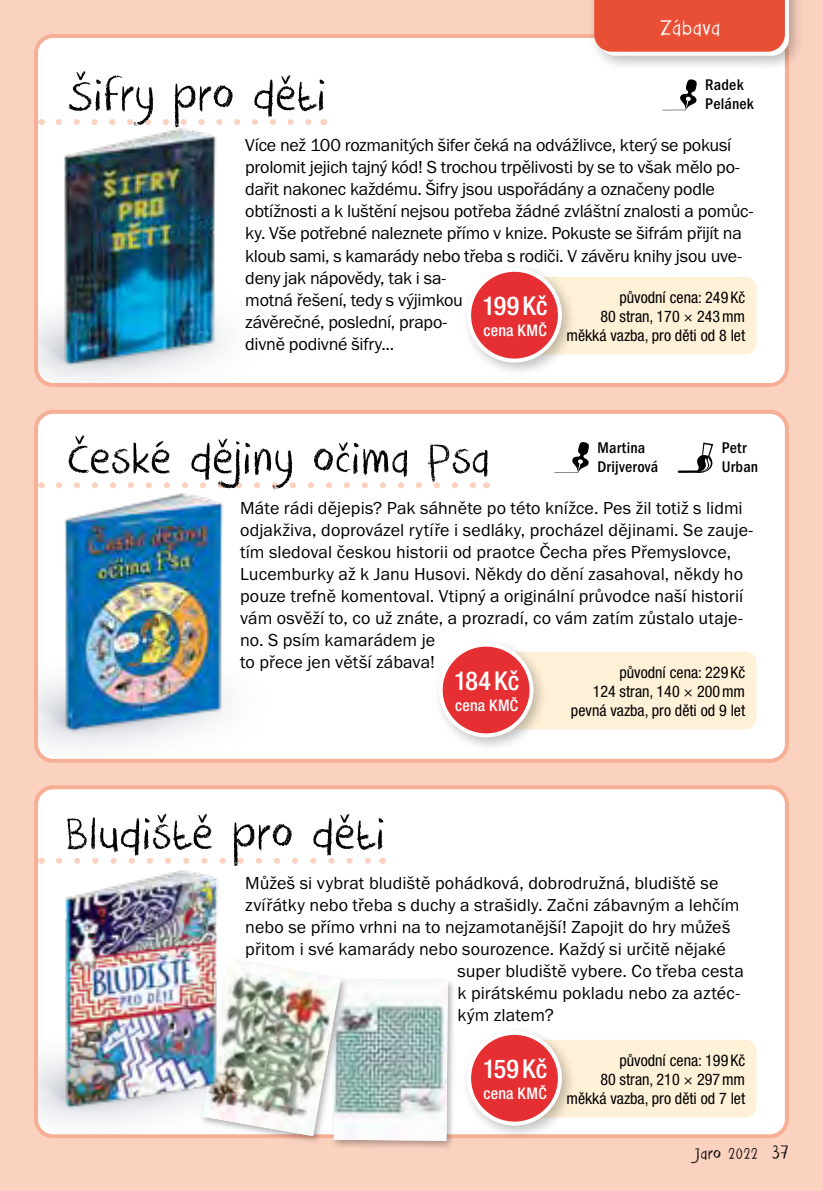
<style>
.page{position:relative;width:823px;height:1191px;background:#fff}
.page>*{position:absolute;margin:0;border:0;box-sizing:border-box;transform-origin:0 0}
.t1{font:50px "Crayon Crumble";letter-spacing:.01em;color:#000}
.t2{font:500 condensed 26px "Helvetica Neue CE";letter-spacing:.005em;color:#fff}
.t3{font:24px "Crayon Crumble";letter-spacing:.04em;color:#fff}
.t4{font:18px/22px "Franklin Gothic ITCTOT";color:#000}
.t5{font:18px "Crayon Crumble";letter-spacing:.02em;color:#000}
.t6{font:16px/19.2px "Helvetica Neue Cond CE";color:#000;text-align:right}
.t7{font:16px/19.2px "Franklin Got Itc TOT Med Con";letter-spacing:.015em;color:#000}
.t8{font:500 condensed 16px "Helvetica Neue CE";letter-spacing:.015em;color:#fff}
.s1{font-size:22px}
</style>
<div class="page">
<div style="left:0;top:0;width:822px;height:1191px;background:#fbd1c0"></div>
<div style="left:36px;top:412px;width:750px;height:349px;background:#fff;border-radius:17px"></div>
<div style="left:34px;top:410px;width:754px;height:353px;border:4px solid #f6af95;border-radius:17px"></div>
<div style="left:36px;top:787px;width:750px;height:349px;background:#fff;border-radius:17px"></div>
<div style="left:34px;top:785px;width:754px;height:353px;border:4px solid #f6af95;border-radius:17px"></div>
<div style="left:36px;top:36px;width:750px;height:349px;background:#fff;border-radius:17px"></div>
<div style="left:34px;top:34px;width:754px;height:353px;border:4px solid #f6af95;border-radius:17px"></div>
<div style="left:587px;top:0;width:216px;height:71px;background:#000;opacity:.25"></div>
<svg style="left:594px;top:0;width:194px;height:56px;background:#ea6048"></svg>
<svg style="left:59px;top:119px;width:253px;height:6px"></svg>
<svg style="left:59px;top:482px;width:417px;height:6px"></svg>
<svg style="left:59px;top:857px;width:312px;height:6px"></svg>
<svg style="left:662px;top:79px;width:34px;height:31px"></svg>
<svg style="left:554px;top:442px;width:34px;height:31px"></svg>
<svg style="left:677px;top:442px;width:35px;height:31px"></svg>
<img style="left:38px;top:1013px;width:161px;height:121px">
<img style="left:38px;top:275px;width:244px;height:108px">
<img style="left:59px;top:487px;width:169px;height:249px">
<img style="left:58px;top:121px;width:164px;height:249px">
<div style="left:506px;top:651px;width:250px;height:78px;background:#fff1d7;border-radius:11px"></div>
<div style="left:432px;top:636px;width:116px;height:116px;background:#000;opacity:.25"></div>
<div style="left:440px;top:644px;width:91px;height:91px;background:#e62f32;border-radius:50%"></div>
<div style="left:438px;top:642px;width:95px;height:95px;border:4px solid #fff;border-radius:50%"></div>
<div style="left:506px;top:1039px;width:250px;height:78px;background:#fff1d7;border-radius:11px"></div>
<div style="left:460px;top:1024px;width:116px;height:116px;background:#000;opacity:.25"></div>
<div style="left:469px;top:1032px;width:90px;height:91px;background:#e62f32;border-radius:50%"></div>
<div style="left:467px;top:1030px;width:94px;height:95px;border:4px solid #fff;border-radius:50%"></div>
<div style="left:506px;top:277px;width:250px;height:77px;background:#fff1d7;border-radius:11px"></div>
<div style="left:460px;top:261px;width:116px;height:116px;background:#000;opacity:.25"></div>
<div style="left:469px;top:270px;width:90px;height:90px;background:#e62f32;border-radius:50%"></div>
<div style="left:467px;top:268px;width:94px;height:94px;border:4px solid #fff;border-radius:50%"></div>
<div style="left:329px;top:976px;width:127px;height:173px;background:#000;opacity:.3"></div>
<div style="left:199px;top:956px;width:149px;height:188px;background:#000;opacity:.3"></div>
<svg style="left:202px;top:959px;width:245px;height:181px"></svg>
<img style="left:202px;top:959px;width:138px;height:177px">
<img style="left:59px;top:870px;width:164px;height:243px">
<h1 class="t1" style="left:66px;top:66px;width:261px">Šifry pro děti</h1>
<h3 class="t3" style="left:659px;top:14px;width:61px">Zábava</h3>
<p class="t7" style="left:704px;top:75px;width:50px">Radek<br>Pelánek</p>
<p class="t4" style="left:245px;top:135px;width:509px">Více než 100 rozmanitých šifer čeká na odvážlivce, který se pokusí prolomit jejich tajný kód! S trochou trpělivosti by se to však mělo po&shy;dařit nakonec každému. Šifry jsou uspořádány a označeny podle obtížnosti a k luštění nejsou potřeba žádné zvláštní znalosti a pomůc&shy;ky. Vše potřebné naleznete přímo v knize. Pokuste se šifrám přijít na kloub sami, s kamarády nebo třeba s rodiči. V závěru knihy jsou uve&shy;deny jak nápovědy, tak i sa-<br>motná řešení, tedy s výjimkou<br>závěrečné, poslední, prapo-<br>divně podivné šifry...</p>
<p class="t6" style="left:566px;top:287px;width:180px">původní cena: 249 Kč<br>80 stran, 170 × 243mm měkká vazba, pro děti od 8 let</p>
<h2 class="t2" style="left:482px;top:291px;width:67px">199 Kč</h2>
<p class="t8" style="left:483px;top:321px;width:65px">cena KMČ</p>
<h1 class="t1" style="left:66px;top:429px;width:423px">České dějiny očima Psa</h1>
<p class="t7" style="left:597px;top:438px;width:62px">Martina<br>Drijverová</p>
<p class="t7" style="left:721px;top:438px;width:38px">Petr<br>Urban</p>
<p class="t4" style="left:240px;top:497px;width:514px">Máte rádi dějepis? Pak sáhněte po této knížce. Pes žil totiž s lidmi odjakživa, doprovázel rytíře i sedláky, procházel dějinami. Se zauje&shy;tím sledoval českou historii od praotce Čecha přes Přemyslovce, Lucemburky až k Janu Husovi. Někdy do dění zasahoval, někdy ho pouze trefně komentoval. Vtipný a originální průvodce naší historií vám osvěží to, co už znáte, a prozradí, co vám zatím zůstalo utaje&shy;no. S psím kamarádem je<br>to přece jen větší zábava!</p>
<p class="t6" style="left:570px;top:662px;width:176px">původní cena: 229 Kč<br>124 stran, 140 × 200mm pevná vazba, pro děti od 9 let</p>
<h2 class="t2" style="left:454px;top:665px;width:67px">184 Kč</h2>
<p class="t8" style="left:455px;top:696px;width:65px">cena KMČ</p>
<h1 class="t1" style="left:66px;top:804px;width:320px">Bludiště pro děti</h1>
<p class="t4" style="left:245px;top:872px;width:474px">Můžeš si vybrat bludiště pohádková, dobrodružná, bludiště se</p>
<p class="t4" style="left:245px;top:894px;width:495px">zvířátky nebo třeba s duchy a strašidly. Začni zábavným a lehčím</p>
<p class="t4" style="left:245px;top:916px;width:486px">nebo se přímo vrhni na to nejzamotanější! Zapojit do hry můžeš</p>
<p class="t4" style="left:245px;top:938px;width:481px">přitom i své kamarády nebo sourozence. Každý si určitě nějaké</p>
<p class="t4" style="left:457px;top:960px;width:288px">super bludiště vybere. Co třeba cesta</p>
<p class="t4" style="left:457px;top:982px;width:283px">k pirátskému pokladu nebo za aztéc-</p>
<p class="t4" style="left:457px;top:1004px;width:98px">kým zlatem?</p>
<h2 class="t2" style="left:482px;top:1053px;width:66px">159 Kč</h2>
<p class="t8" style="left:483px;top:1084px;width:65px">cena KMČ</p>
<p class="t6" style="left:566px;top:1050px;width:180px">původní cena: 199 Kč<br>80 stran, 210 × 297mm měkká vazba, pro děti od 7 let</p>
<p class="t5" style="left:695px;top:1143px;width:95px">Jaro 2022 <span class="s1">37</span></p>
</div>
